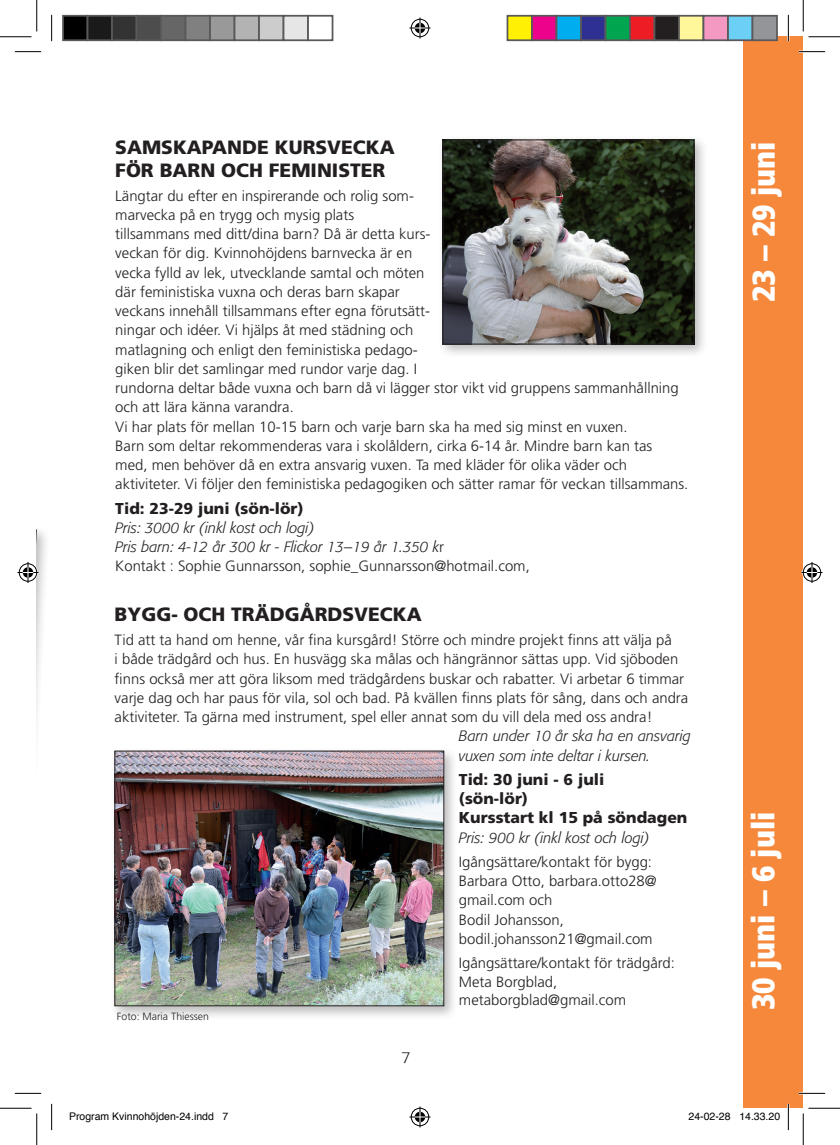
<style>
.page{position:relative;width:840px;height:1145px;background:#fff}
.page>*{position:absolute;margin:0;border:0;box-sizing:border-box;transform-origin:0 0}
.t1{font:900 condensed 31.5px "Frutiger";color:#fff}
.t2{font:900 19.25px/22.8px "Frutiger";color:#231f20}
.t3{font:900 15.75px/19.2px "Frutiger";color:#231f20}
.t4{font:300 15.75px "Formata";color:#231f20}
.t5{font:300 14.88px/19.2px "Frutiger";color:#231f20}
.t6{font:italic 300 14.88px/19.2px "Formata";color:#231f20}
.t7{font:10.5px "Helvetica";color:#000}
.t8{font:300 10.5px "Frutiger";color:#231f20}
.s1{font-family:"Frutiger";font-style:normal}
</style>
<div class="page">
<div style="left:744px;top:37px;width:59px;height:1071px;background:#f5883b"></div>
<div style="left:438px;top:135px;width:270px;height:224px;background:#231f20;opacity:.3"></div>
<img style="left:445px;top:142px;width:247px;height:200px">
<div style="left:443px;top:140px;width:251px;height:204px;border:1px solid #231f20"></div>
<div style="left:37px;top:507px;width:13px;height:520px;background:#231f20;opacity:.3"></div>
<div style="left:110px;top:746px;width:348px;height:275px;background:#231f20;opacity:.3"></div>
<img style="left:117px;top:753px;width:325px;height:251px">
<div style="left:115px;top:751px;width:329px;height:255px;border:1px solid #231f20"></div>
<hr style="left:799px;top:51px;width:26px;height:2px;background:#fff">
<hr style="left:799px;top:1092px;width:26px;height:2px;background:#fff">
<hr style="left:787px;top:15px;width:2px;height:26px;background:#fff">
<hr style="left:787px;top:1104px;width:2px;height:26px;background:#fff">
<svg style="left:15px;top:51px;width:26px;height:1px"></svg>
<svg style="left:799px;top:51px;width:26px;height:1px"></svg>
<svg style="left:15px;top:1093px;width:26px;height:1px"></svg>
<svg style="left:799px;top:1093px;width:26px;height:1px"></svg>
<svg style="left:51px;top:15px;width:1px;height:26px"></svg>
<svg style="left:51px;top:1104px;width:1px;height:26px"></svg>
<svg style="left:788px;top:15px;width:1px;height:26px"></svg>
<svg style="left:788px;top:1104px;width:1px;height:26px"></svg>
<hr style="left:0;top:36px;width:32px;height:1px;background:#000">
<hr style="left:808px;top:36px;width:32px;height:1px;background:#000">
<hr style="left:0;top:1108px;width:32px;height:1px;background:#000">
<hr style="left:808px;top:1108px;width:32px;height:1px;background:#000">
<hr style="left:36px;top:0;width:1px;height:32px;background:#000">
<hr style="left:36px;top:1113px;width:1px;height:32px;background:#000">
<hr style="left:803px;top:0;width:1px;height:32px;background:#000">
<hr style="left:803px;top:1113px;width:1px;height:32px;background:#000">
<svg style="left:409px;top:18px;width:21px;height:21px"></svg>
<svg style="left:409px;top:1106px;width:21px;height:21px"></svg>
<svg style="left:18px;top:512px;width:21px;height:501px"></svg>
<svg style="left:801px;top:562px;width:21px;height:21px"></svg>
<div style="left:63px;top:16px;width:25px;height:24px;background:#000"></div>
<div style="left:62px;top:15px;width:26px;height:26px;border:2px solid #595959"></div>
<div style="left:88px;top:16px;width:24px;height:24px;background:#1a1a1a"></div>
<div style="left:87px;top:15px;width:26px;height:26px;border:2px solid #595959"></div>
<div style="left:112px;top:16px;width:25px;height:24px;background:#333"></div>
<div style="left:111px;top:15px;width:26px;height:26px;border:2px solid #595959"></div>
<div style="left:137px;top:16px;width:24px;height:24px;background:#4d4d4d"></div>
<div style="left:136px;top:15px;width:26px;height:26px;border:2px solid #595959"></div>
<div style="left:161px;top:16px;width:25px;height:24px;background:#666"></div>
<div style="left:160px;top:15px;width:26px;height:26px;border:2px solid #595959"></div>
<div style="left:186px;top:16px;width:24px;height:24px;background:#808080"></div>
<div style="left:185px;top:15px;width:26px;height:26px;border:2px solid #595959"></div>
<div style="left:210px;top:16px;width:25px;height:24px;background:#999"></div>
<div style="left:209px;top:15px;width:26px;height:26px;border:2px solid #595959"></div>
<div style="left:235px;top:16px;width:24px;height:24px;background:#b3b3b3"></div>
<div style="left:234px;top:15px;width:26px;height:26px;border:2px solid #595959"></div>
<div style="left:259px;top:16px;width:25px;height:24px;background:#ccc"></div>
<div style="left:258px;top:15px;width:26px;height:26px;border:2px solid #595959"></div>
<div style="left:284px;top:16px;width:24px;height:24px;background:#e6e6e6"></div>
<div style="left:283px;top:15px;width:26px;height:26px;border:2px solid #595959"></div>
<div style="left:307px;top:15px;width:26px;height:26px;border:2px solid #595959"></div>
<div style="left:507px;top:16px;width:25px;height:24px;background:#fff101"></div>
<div style="left:507px;top:15px;width:26px;height:26px;border:2px solid #595959"></div>
<div style="left:532px;top:16px;width:24px;height:24px;background:#ed028c"></div>
<div style="left:531px;top:15px;width:26px;height:26px;border:2px solid #595959"></div>
<div style="left:556px;top:16px;width:25px;height:24px;background:#00aeef"></div>
<div style="left:556px;top:15px;width:26px;height:26px;border:2px solid #595959"></div>
<div style="left:581px;top:16px;width:24px;height:24px;background:#2e3092"></div>
<div style="left:580px;top:15px;width:26px;height:26px;border:2px solid #595959"></div>
<div style="left:605px;top:16px;width:25px;height:24px;background:#00a54f"></div>
<div style="left:605px;top:15px;width:26px;height:26px;border:2px solid #595959"></div>
<div style="left:630px;top:16px;width:24px;height:24px;background:#ee1d23"></div>
<div style="left:629px;top:15px;width:26px;height:26px;border:2px solid #595959"></div>
<div style="left:654px;top:16px;width:25px;height:24px;background:#231f20"></div>
<div style="left:654px;top:15px;width:26px;height:26px;border:2px solid #595959"></div>
<div style="left:679px;top:16px;width:24px;height:24px;background:#fff79a"></div>
<div style="left:678px;top:15px;width:26px;height:26px;border:2px solid #595959"></div>
<div style="left:703px;top:16px;width:25px;height:24px;background:#f499c2"></div>
<div style="left:703px;top:15px;width:26px;height:26px;border:2px solid #595959"></div>
<div style="left:728px;top:16px;width:24px;height:24px;background:#6bcff6"></div>
<div style="left:727px;top:15px;width:26px;height:26px;border:2px solid #595959"></div>
<div style="left:752px;top:16px;width:25px;height:24px;background:#939598"></div>
<div style="left:752px;top:15px;width:26px;height:26px;border:2px solid #595959"></div>
<p class="t2" style="left:115px;top:135px;width:281px;text-indent:160px">KU RSVECKA<br>FÖR BARN OCH FEMINI STER</p>
<p class="t5" style="left:115px;top:186px;width:575px">Längtar du efter en inspirerande och rolig som-<br>marvecka på en trygg och mysig plats<br>tillsammans med ditt/dina barn? Då är detta kurs-<br>veckan för dig. Kvinnohöjdens barnvecka är en<br>vecka fylld av lek, utvecklande samtal och möten<br>där feministiska vuxna och deras barn skapar<br>veckans innehåll tillsammans efter egna förutsätt-<br>ningar och idéer. Vi hjälps åt med städning och<br>matlagning och enligt den feministiska pedago-<br>giken blir det samlingar med rundor varje dag. I<br>rundorna deltar både vuxna och barn då vi lägger stor vikt vid gruppens sammanhållning och att lära känna varandra.<br>Vi har plats för mellan 10-15 barn och varje barn ska ha med sig minst en vuxen.<br>Barn som deltar rekommenderas vara i skolåldern, cirka 6-14 år. Mindre barn kan tas<br>med, men behöver då en extra ansvarig vuxen. Ta med kläder för olika väder och aktiviteter. Vi följer den feministiska pedagogiken och sätter ramar för veckan tillsammans.</p>
<p class="t3" style="left:115px;top:498px;width:190px">TID: 23-29 JUNI (SÖN-LÖR)</p>
<p class="t6" style="left:115px;top:518px;width:330px">Pris: 3000 kr (inkl kost och logi)<br>Pris barn: 4-12 år 300 kr - Flickor 13–19 år 1.350 k<span class="s1">r</span></p>
<p class="t5" style="left:115px;top:557px;width:416px">Kontakt : Sophie Gunnarsson, sophie_Gunnarsson@hotmail.com,</p>
<p class="t2" style="left:115px;top:135px;width:127px">SAMSKAPANDE</p>
<p class="t2" style="left:115px;top:603px;width:308px">BYGG- OCH TRÄDGÅRDSVECKA</p>
<p class="t5" style="left:115px;top:630px;width:575px">Tid att ta hand om henne, vår fina kursgård! Större och mindre projekt finns att välja på<br>i både trädgård och hus. En husvägg ska målas och hängrännor sättas upp. Vid sjöboden finns också mer att göra liksom med trädgårdens buskar och rabatter. Vi arbetar 6 timmar varje dag och har paus för vila, sol och bad. På kvällen finns plats för sång, dans och andra aktiviteter. Ta gärna med instrument, spel eller annat som du vill dela med oss andra!</p>
<p class="t6" style="left:459px;top:727px;width:233px">Barn under 10 år ska ha en ansvarig vuxen som inte deltar i kursen.</p>
<p class="t3" style="left:459px;top:769px;width:230px">TID: 30 JUNI - 6 JULI<br>(SÖN-LÖR)<br>KURSSTART KL 15 PÅ SÖNDAGEN</p>
<p class="t6" style="left:459px;top:828px;width:192px">Pris: 900 kr (inkl kost och logi)</p>
<p class="t5" style="left:459px;top:852px;width:199px">Igångsättare/kontakt för bygg:<br>Barbara Otto, barbara.otto28@ gmail.com och<br>Bodil Johansson, bodil.johansson21@gmail.com</p>
<p class="t5" style="left:459px;top:953px;width:217px">Igångsättare/kontakt för trädgård:<br>Meta Borgblad,</p>
<p class="t5" style="left:459px;top:990px;width:169px">metaborgblad@gmail.com</p>
<p class="t8" style="left:117px;top:1011px;width:94px">Foto: Maria Thiessen</p>
<p class="t4" style="left:401px;top:1048px;width:11px">7</p>
<h1 class="t1" style="left:745px;top:302px;width:162px;rotate:-90deg">23 – 29 juni</h1>
<h1 class="t1" style="left:744px;top:1010px;width:200px;rotate:-90deg">30 juni – 6 juli</h1>
<p class="t7" style="left:69px;top:1108px;width:161px">Program Kvinnohöjden-24.indd 7</p>
<p class="t7" style="left:689px;top:1108px;width:93px">24-02-28 14.33.20</p>
</div>
